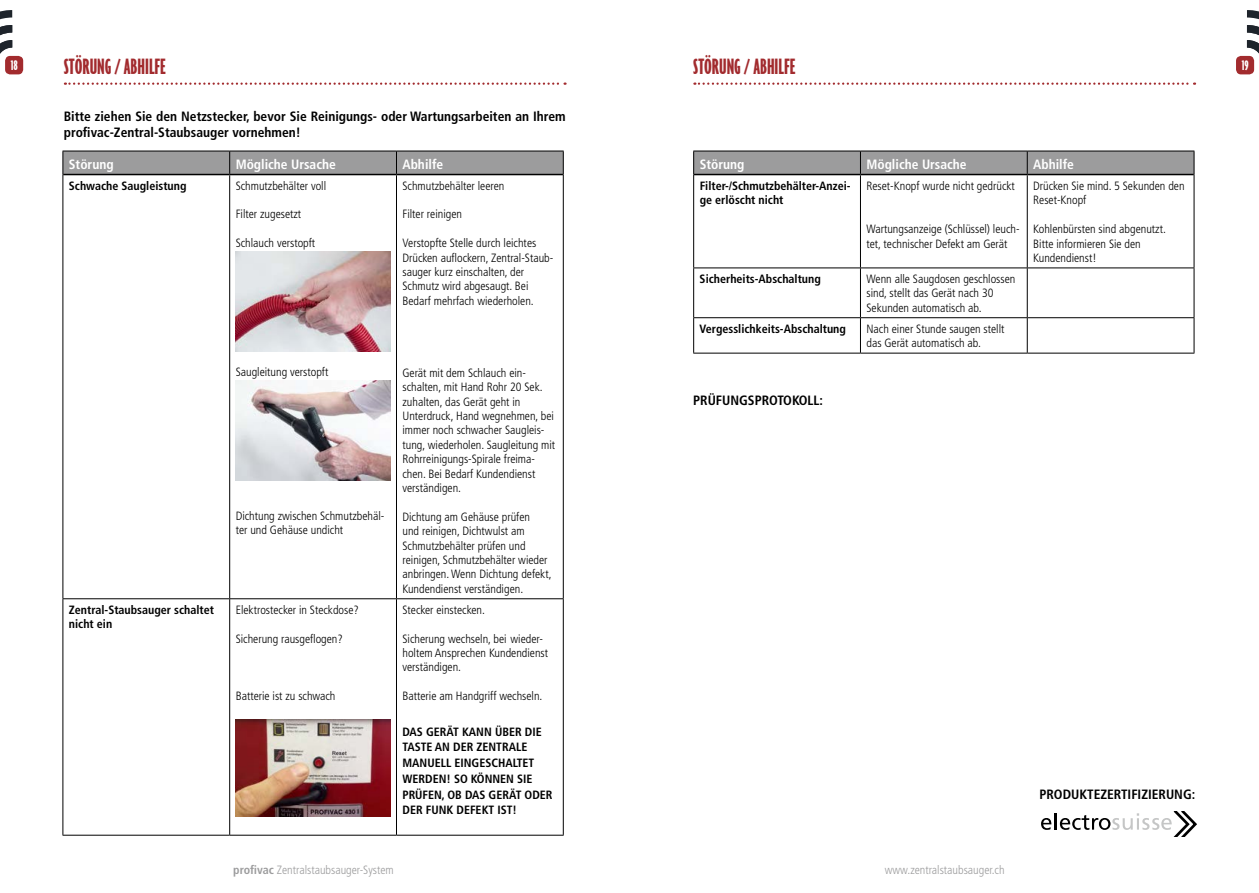
<style>
.page{position:relative;width:1259px;height:893px;background:#fff}
.page>*{position:absolute;margin:0;border:0;box-sizing:border-box;transform-origin:0 0}
.t1{font:700 ultra-condensed 24px "Agenda";color:#a22b2e}
.t2{font:700 ultra-condensed 15px "Agenda";color:#fff}
.t3{font:700 condensed 13.5px/15.8px "Frutiger LT Std";color:#000}
.t4{font:700 condensed 13.5px "Frutiger LT Std";color:#fff}
.t5{font:300 condensed 12px/14.4px "Frutiger LT Std";color:#000}
.t6{font:700 condensed 12px/15.8px "Frutiger LT Std";color:#000}
.t7{font:300 condensed 12px "Frutiger LT Std";color:#9c9c9d}
.s1{font-weight:700}
</style>
<div class="page">
<div style="left:1236px;top:56px;width:18px;height:18px;background:#a22b2e;border-radius:5px"></div>
<div style="left:5px;top:56px;width:18px;height:18px;background:#a22b2e;border-radius:5px"></div>
<svg style="left:1247px;top:10px;width:12px;height:53px"></svg>
<svg style="left:0;top:10px;width:12px;height:53px"></svg>
<svg style="left:65px;top:83px;width:500px;height:2px"></svg>
<svg style="left:694px;top:83px;width:501px;height:2px"></svg>
<svg style="left:63px;top:151px;width:501px;height:24px;background:#959596"></svg>
<hr style="left:63px;top:175px;width:1px;height:423px;background:#000">
<hr style="left:229px;top:175px;width:1px;height:423px;background:#000">
<hr style="left:396px;top:175px;width:1px;height:423px;background:#000">
<hr style="left:563px;top:175px;width:1px;height:423px;background:#000">
<hr style="left:63px;top:598px;width:167px;height:1px;background:#000">
<hr style="left:63px;top:599px;width:1px;height:236px;background:#000">
<hr style="left:230px;top:598px;width:166px;height:1px;background:#000">
<hr style="left:229px;top:599px;width:1px;height:236px;background:#000">
<hr style="left:396px;top:598px;width:167px;height:1px;background:#000">
<hr style="left:396px;top:599px;width:1px;height:236px;background:#000">
<hr style="left:563px;top:599px;width:1px;height:236px;background:#000">
<hr style="left:63px;top:835px;width:167px;height:1px;background:#000">
<hr style="left:230px;top:835px;width:166px;height:1px;background:#000">
<hr style="left:396px;top:835px;width:167px;height:1px;background:#000">
<hr style="left:63px;top:174px;width:167px;height:1px;background:#000">
<hr style="left:230px;top:174px;width:166px;height:1px;background:#000">
<hr style="left:396px;top:174px;width:167px;height:1px;background:#000">
<img style="left:236px;top:252px;width:154px;height:100px">
<img style="left:236px;top:381px;width:154px;height:100px">
<img style="left:236px;top:719px;width:154px;height:97px">
<svg style="left:693px;top:151px;width:501px;height:24px;background:#959596"></svg>
<hr style="left:693px;top:175px;width:1px;height:93px;background:#000">
<hr style="left:860px;top:175px;width:1px;height:93px;background:#000">
<hr style="left:1027px;top:175px;width:1px;height:93px;background:#000">
<hr style="left:1193px;top:175px;width:1px;height:93px;background:#000">
<hr style="left:693px;top:268px;width:167px;height:1px;background:#000">
<hr style="left:693px;top:268px;width:1px;height:49px;background:#000">
<hr style="left:860px;top:268px;width:167px;height:1px;background:#000">
<hr style="left:860px;top:268px;width:1px;height:49px;background:#000">
<hr style="left:1027px;top:268px;width:167px;height:1px;background:#000">
<hr style="left:1027px;top:268px;width:1px;height:49px;background:#000">
<hr style="left:1193px;top:268px;width:1px;height:49px;background:#000">
<hr style="left:693px;top:317px;width:167px;height:1px;background:#000">
<hr style="left:693px;top:318px;width:1px;height:35px;background:#000">
<hr style="left:860px;top:317px;width:167px;height:1px;background:#000">
<hr style="left:860px;top:318px;width:1px;height:35px;background:#000">
<hr style="left:1027px;top:317px;width:167px;height:1px;background:#000">
<hr style="left:1027px;top:318px;width:1px;height:35px;background:#000">
<hr style="left:1193px;top:318px;width:1px;height:35px;background:#000">
<hr style="left:693px;top:353px;width:167px;height:1px;background:#000">
<hr style="left:860px;top:353px;width:167px;height:1px;background:#000">
<hr style="left:1027px;top:353px;width:167px;height:1px;background:#000">
<hr style="left:694px;top:174px;width:166px;height:1px;background:#000">
<hr style="left:860px;top:174px;width:167px;height:1px;background:#000">
<hr style="left:1027px;top:174px;width:166px;height:1px;background:#000">
<svg style="left:1041px;top:812px;width:156px;height:25px"></svg>
<h1 class="t1" style="left:64px;top:53px;width:103px">STÖRUNG / ABHILFE</h1>
<h1 class="t1" style="left:693px;top:53px;width:103px">STÖRUNG / ABHILFE</h1>
<p class="t2" style="left:11px;top:57px;width:9px">18</p>
<p class="t2" style="left:1241px;top:57px;width:8px">19</p>
<p class="t3" style="left:64px;top:109px;width:503px">Bitte ziehen Sie den Netzstecker, bevor Sie Reinigungs- oder Wartungsarbeiten an Ihrem profivac-Zentral-Staubsauger vornehmen!</p>
<p class="t4" style="left:69px;top:156px;width:46px">Störung</p>
<p class="t4" style="left:236px;top:156px;width:102px">Mögliche Ursache</p>
<p class="t4" style="left:402px;top:156px;width:42px">Abhilfe</p>
<p class="t6" style="left:69px;top:178px;width:119px">Schwache Saugleistung</p>
<p class="t5" style="left:236px;top:178px;width:92px">Schmutzbehälter voll</p>
<p class="t5" style="left:236px;top:207px;width:67px">Filter zugesetzt</p>
<p class="t5" style="left:236px;top:236px;width:81px">Schlauch verstopft</p>
<p class="t5" style="left:402px;top:178px;width:104px">Schmutzbehälter leeren</p>
<p class="t5" style="left:402px;top:207px;width:61px">Filter reinigen</p>
<p class="t5" style="left:402px;top:236px;width:152px">Verstopfte Stelle durch leichtes<br>Drücken auflockern, Zentral-Staub&shy;sauger kurz einschalten, der<br>Schmutz wird abgesaugt. Bei<br>Bedarf mehrfach wiederholen.</p>
<p class="t5" style="left:236px;top:365px;width:94px">Saugleitung verstopft</p>
<p class="t5" style="left:236px;top:508px;width:150px">Dichtung zwischen Schmutzbehäl&shy;ter und Gehäuse undicht</p>
<p class="t6" style="left:69px;top:602px;width:147px;line-height:14.4px">Zentral-Staubsauger schaltet nicht ein</p>
<p class="t5" style="left:236px;top:603px;width:125px">Elektrostecker in Steckdose?</p>
<p class="t5" style="left:236px;top:631px;width:109px">Sicherung rausgeflogen?</p>
<p class="t5" style="left:236px;top:689px;width:101px">Batterie ist zu schwach</p>
<p class="t5" style="left:402px;top:366px;width:154px">Gerät mit dem Schlauch ein&shy;schalten, mit Hand Rohr 20 Sek. zuhalten, das Gerät geht in<br>Unterdruck, Hand wegnehmen, bei immer noch schwacher Saugleis&shy;tung, wiederholen. Saugleitung mit<br>Rohrreinigungs-Spirale freima&shy;chen. Bei Bedarf Kundendienst verständigen.</p>
<p class="t5" style="left:402px;top:510px;width:151px">Dichtung am Gehäuse prüfen<br>und reinigen, Dichtwulst am<br>Schmutzbehälter prüfen und reinigen, Schmutzbehälter wieder anbringen. Wenn Dichtung defekt,<br>Kundendienst verständigen.</p>
<p class="t5" style="left:402px;top:603px;width:84px">Stecker einstecken.</p>
<p class="t5" style="left:402px;top:631px;width:147px">Sicherung wechseln, bei wieder&shy;holtem Ansprechen Kundendienst verständigen.</p>
<p class="t5" style="left:402px;top:689px;width:141px">Batterie am Handgriff wechseln.</p>
<p class="t6" style="left:402px;top:724px;width:152px">DAS GERÄT KANN ÜBER DIE<br>TASTE AN DER ZENTRALE<br>MANUELL EINGESCHALTET<br>WERDEN! SO KÖNNEN SIE<br>PRÜFEN, OB DAS GERÄT ODER<br>DER FUNK DEFEKT IST!</p>
<p class="t4" style="left:699px;top:156px;width:46px">Störung</p>
<p class="t4" style="left:866px;top:156px;width:102px">Mögliche Ursache</p>
<p class="t4" style="left:1033px;top:156px;width:42px">Abhilfe</p>
<p class="t6" style="left:699px;top:179px;width:152px;line-height:14.4px">Filter-/Schmutzbehälter-Anzei&shy;ge erlöscht nicht</p>
<p class="t5" style="left:866px;top:179px;width:150px">Reset-Knopf wurde nicht gedrückt</p>
<p class="t5" style="left:866px;top:222px;width:155px">Wartungsanzeige (Schlüssel) leuch&shy;tet, technischer Defekt am Gerät</p>
<p class="t5" style="left:1033px;top:179px;width:153px">Drücken Sie mind. 5 Sekunden den<br>Reset-Knopf</p>
<p class="t5" style="left:1033px;top:222px;width:134px">Kohlenbürsten sind abgenutzt.<br>Bitte informieren Sie den<br>Kundendienst!</p>
<p class="t6" style="left:699px;top:271px;width:123px">Sicherheits-Abschaltung</p>
<p class="t5" style="left:866px;top:272px;width:150px">Wenn alle Saugdosen geschlossen sind, stellt das Gerät nach 30<br>Sekunden automatisch ab.</p>
<p class="t6" style="left:699px;top:321px;width:148px">Vergesslichkeits-Abschaltung</p>
<p class="t5" style="left:866px;top:322px;width:139px">Nach einer Stunde saugen stellt das Gerät automatisch ab.</p>
<p class="t3" style="left:693px;top:392px;width:131px">PRÜFUNGSPROTOKOLL:</p>
<p class="t3" style="left:1039px;top:786px;width:15px">Produktezertifizierung</p>
<p class="t3" style="left:1191px;top:786px;width:5px">:</p>
<p class="t7" style="left:233px;top:863px;width:162px"><span class="s1">profivac</span> Zentralstaubsauger-System</p>
<p class="t7" style="left:884px;top:863px;width:121px">www.zentralstaubsauger.ch</p>
</div>
